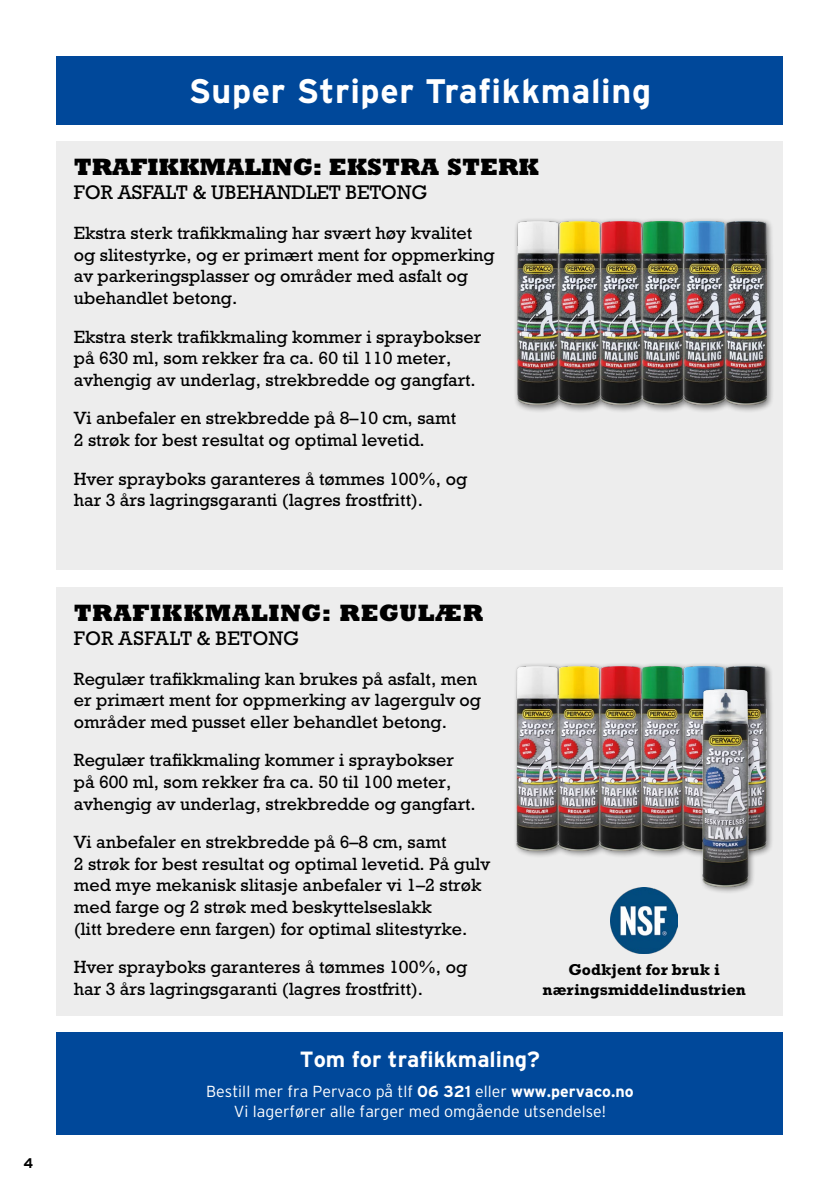
<style>
.page{position:relative;width:840px;height:1191px;background:#fff}
.page>*{position:absolute;margin:0;border:0;box-sizing:border-box;transform-origin:0 0}
.t1{font:700 34px "Interstate";letter-spacing:.02em;color:#fff}
.t2{font:800 24px "Rockwell Std";color:#000}
.t3{font:800 24px "Rockwell Std";letter-spacing:.03em;color:#000}
.t4{font:700 22px "Interstate";color:#fff}
.t5{font:20px "Rockwell Std";color:#000}
.t6{font:18px/21.6px "Rockwell Std";color:#000}
.t7{font:300 16px/19.2px "Interstate";color:#fff;text-align:center}
.t8{font:700 16px/19.2px "Rockwell Std";color:#000;text-align:center}
.t9{font:700 14px "Interstate";color:#000}
.s1{font-weight:700}
</style>
<div class="page">
<div style="left:57px;top:587px;width:725px;height:428px;background:#ededed"></div>
<div style="left:57px;top:1032px;width:725px;height:102px;background:#00489a"></div>
<div style="left:57px;top:142px;width:725px;height:428px;background:#ededed"></div>
<div style="left:57px;top:57px;width:725px;height:68px;background:#00489a"></div>
<div style="left:513px;top:662px;width:260px;height:196px;background:#000;opacity:.5"></div>
<img style="left:515px;top:666px;width:250px;height:184px">
<div style="left:512px;top:217px;width:261px;height:196px;background:#000;opacity:.5"></div>
<img style="left:517px;top:221px;width:248px;height:184px">
<div style="left:699px;top:685px;width:56px;height:209px;background:#000;opacity:.5"></div>
<img style="left:701px;top:689px;width:47px;height:197px">
<img style="left:610px;top:887px;width:67px;height:66px">
<p class="t9" style="left:23px;top:1154px;width:11px">4</p>
<h1 class="t1" style="left:188px;top:72px;width:464px">Super Striper Trafikkmaling</h1>
<h2 class="t2" style="left:74px;top:152px;width:466px">TRAFIKKMALING: EKSTRA STERK</h2>
<p class="t5" style="left:74px;top:181px;width:355px">FOR ASFALT &amp; UBEHANDLET BETONG</p>
<p class="t6" style="left:74px;top:222px;width:422px">Ekstra sterk trafikkmaling har svært høy kvalitet og slitestyrke, og er primært ment for oppmerking av parkeringsplasser og områder med asfalt og ubehandlet betong.</p>
<p class="t6" style="left:74px;top:325px;width:409px">Ekstra sterk trafikkmaling kommer i spraybokser på 630 ml, som rekker fra ca. 60 til 110 meter, avhengig av underlag, strekbredde og gangfart.</p>
<p class="t6" style="left:74px;top:407px;width:383px">Vi anbefaler en strekbredde på 8–10 cm, samt<br>2 strøk for best resultat og optimal levetid.</p>
<p class="t6" style="left:74px;top:467px;width:395px">Hver sprayboks garanteres å tømmes 100%, og har 3 års lagringsgaranti (lagres frostfritt).</p>
<h2 class="t3" style="left:74px;top:597px;width:411px">TRAFIKKMALING: REGULÆR</h2>
<p class="t5" style="left:74px;top:626px;width:227px">FOR ASFALT &amp; BETONG</p>
<p class="t6" style="left:74px;top:667px;width:408px">Regulær trafikkmaling kan brukes på asfalt, men er primært ment for oppmerking av lagergulv og områder med pusset eller behandlet betong.</p>
<p class="t6" style="left:74px;top:749px;width:403px">Regulær trafikkmaling kommer i spraybokser på 600 ml, som rekker fra ca. 50 til 100 meter, avhengig av underlag, strekbredde og gangfart.</p>
<p class="t6" style="left:74px;top:831px;width:417px">Vi anbefaler en strekbredde på 6–8 cm, samt<br>2 strøk for best resultat og optimal levetid. På gulv med mye mekanisk slitasje anbefaler vi 1–2 strøk med farge og 2 strøk med beskyttelseslakk<br>(litt bredere enn fargen) for optimal slitestyrke.</p>
<p class="t6" style="left:74px;top:956px;width:395px">Hver sprayboks garanteres å tømmes 100%, og har 3 års lagringsgaranti (lagres frostfritt).</p>
<p class="t8" style="left:542px;top:960px;width:205px">Godkjent for bruk i næringsmiddelindustrien</p>
<p class="t4" style="left:299px;top:1046px;width:242px">Tom for trafikkmaling?</p>
<p class="t7" style="left:206px;top:1082px;width:429px">Bestill mer fra Pervaco på tlf <span class="s1">06 321</span> eller <span class="s1">www.pervaco.no<br></span>Vi lagerfører alle farger med omgående utsendelse!</p>
</div>
